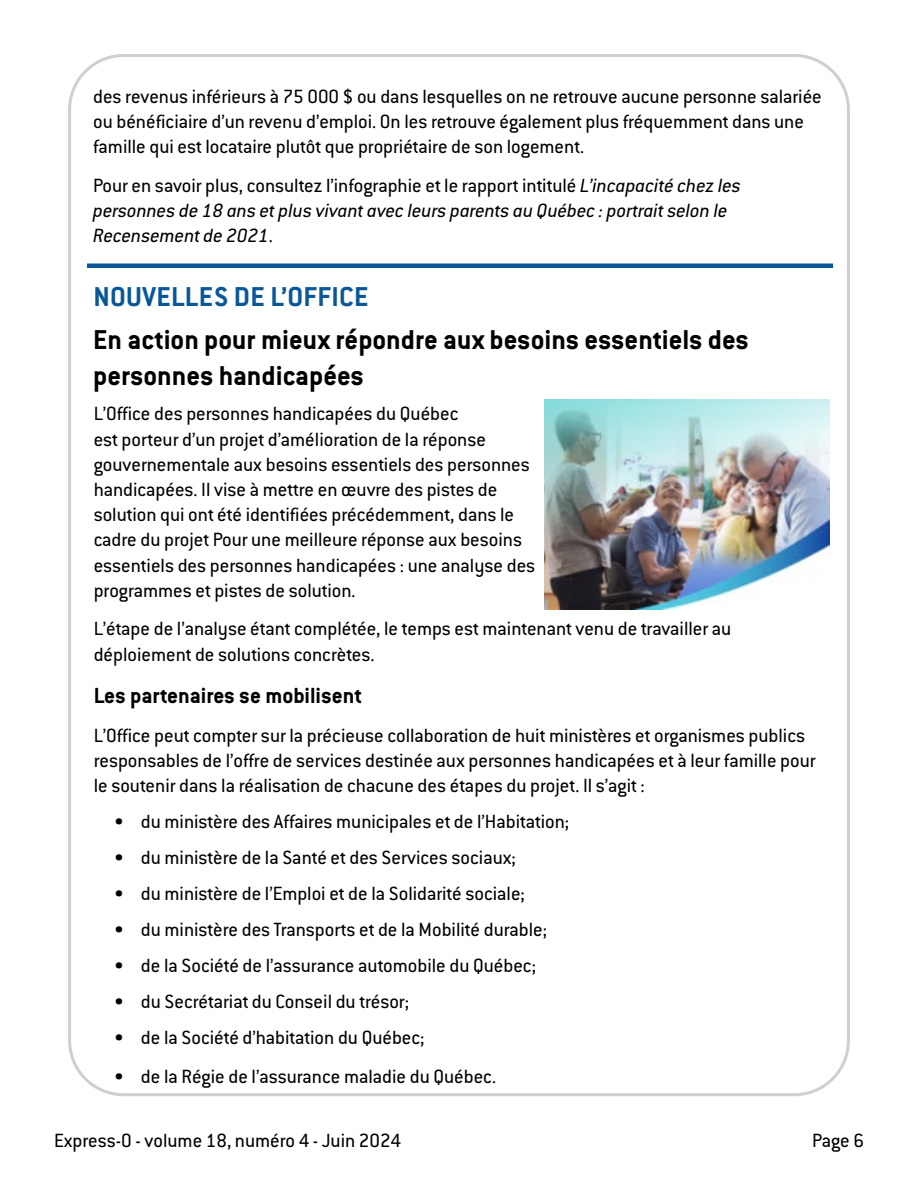
<style>
.page{position:relative;width:918px;height:1188px;background:#fff}
.page>*{position:absolute;margin:0;border:0;box-sizing:border-box;transform-origin:0 0}
.t1{font:700 30px/36px "Conduit ITC";color:#000}
.t2{font:700 30px "Conduit ITC";letter-spacing:.015em;color:#085798}
.t3{font:700 24px "Conduit ITC";color:#000}
.t4{font:21px/25.2px "Conduit ITC";color:#000}
.t5{font:italic 21px/25.2px "Conduit ITC";color:#000}
.s1{font-style:normal}
</style>
<div class="page">
<img style="left:544px;top:400px;width:285px;height:209px">
<hr style="left:87px;top:264px;width:746px;height:4px;background:#085798">
<p class="t4" style="left:93px;top:83px;width:730px">des revenus inférieurs à 75 000 $ ou dans lesquelles on ne retrouve aucune personne salariée ou bénéficiaire d’un revenu d’emploi. On les retrouve également plus fréquemment dans une famille qui est locataire plutôt que propriétaire de son logement.</p>
<p class="t5" style="left:93px;top:172px;width:649px"><span class="s1">Pour en savoir plus, consultez l’infographie et le rapport intitulé</span> L’incapacité chez les personnes de 18 ans et plus vivant avec leurs parents au Québec : portrait selon le<br>Recensement de 2021<span class="s1">.</span></p>
<h1 class="t2" style="left:93px;top:279px;width:277px">NOUVELLES DE L’OFFICE</h1>
<h1 class="t1" style="left:93px;top:321px;width:657px">En action pour mieux répondre aux besoins essentiels des personnes handicapées</h1>
<p class="t4" style="left:94px;top:401px;width:443px">L’Office des personnes handicapées du Québec<br>est porteur d’un projet d’amélioration de la réponse gouvernementale aux besoins essentiels des personnes handicapées. Il vise à mettre en œuvre des pistes de solution qui ont été identifiées précédemment, dans le cadre du projet Pour une meilleure réponse aux besoins essentiels des personnes handicapées : une analyse des programmes et pistes de solution.</p>
<p class="t4" style="left:94px;top:616px;width:639px">L’étape de l’analyse étant complétée, le temps est maintenant venu de travailler au déploiement de solutions concrètes.</p>
<p class="t3" style="left:94px;top:681px;width:270px">Les partenaires se mobilisent</p>
<p class="t4" style="left:94px;top:722px;width:723px">L’Office peut compter sur la précieuse collaboration de huit ministères et organismes publics responsables de l’offre de services destinée aux personnes handicapées et à leur famille pour le soutenir dans la réalisation de chacune des étapes du projet. Il s’agit :</p>
<p class="t4" style="left:114px;top:808px;width:457px">• du ministère des Affaires municipales et de l’Habitation;</p>
<p class="t4" style="left:114px;top:844px;width:403px">• du ministère de la Santé et des Services sociaux;</p>
<p class="t4" style="left:114px;top:880px;width:412px">• du ministère de l’Emploi et de la Solidarité sociale;</p>
<p class="t4" style="left:114px;top:916px;width:435px">• du ministère des Transports et de la Mobilité durable;</p>
<p class="t4" style="left:114px;top:952px;width:424px">• de la Société de l’assurance automobile du Québec;</p>
<p class="t4" style="left:114px;top:988px;width:297px">• du Secrétariat du Conseil du trésor;</p>
<p class="t4" style="left:114px;top:1024px;width:312px">• de la Société d’habitation du Québec;</p>
<p class="t4" style="left:114px;top:1063px;width:384px">• de la Régie de l’assurance maladie du Québec.</p>
<p class="t4" style="left:54px;top:1127px;width:349px">Express-O - volume 18, numéro 4 - Juin 2024</p>
<p class="t4" style="left:812px;top:1127px;width:53px">Page 6</p>
</div>
